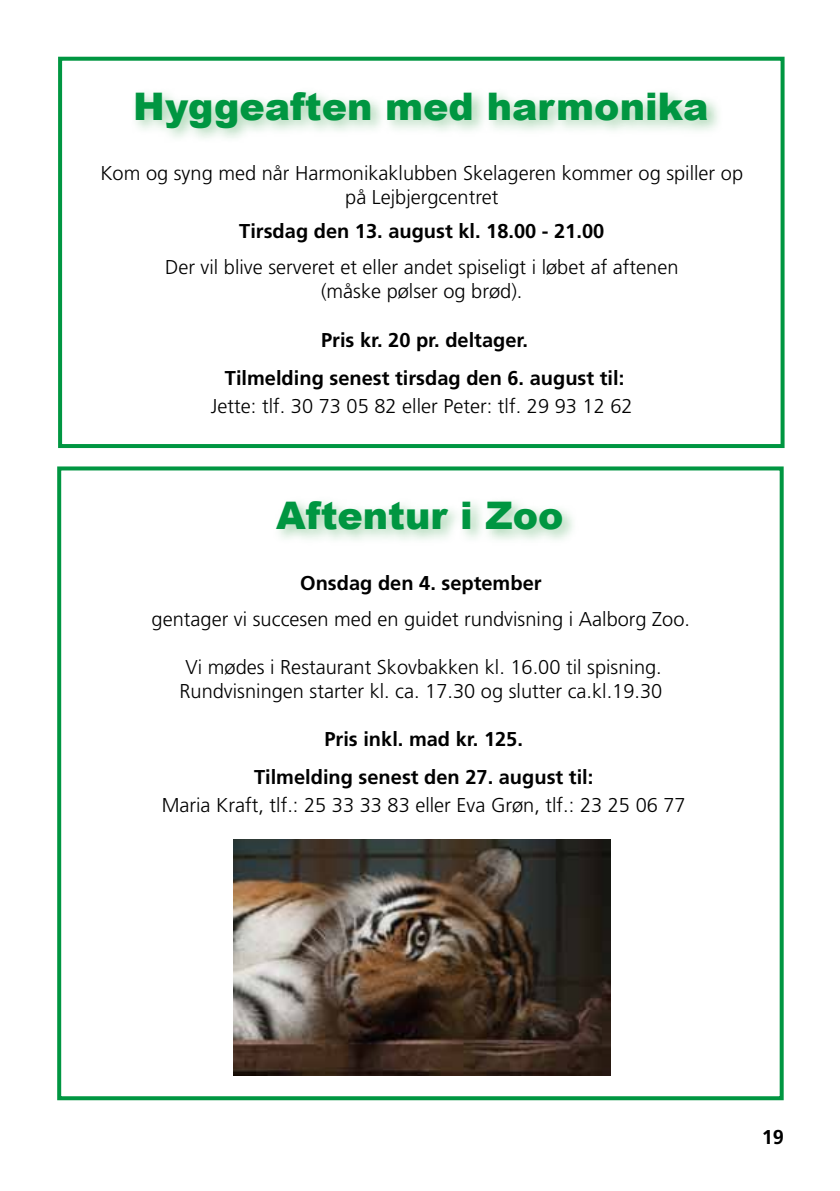
<style>
.page{position:relative;width:840px;height:1191px;background:#fff}
.page>*{position:absolute;margin:0;border:0;box-sizing:border-box;transform-origin:0 0}
.t1{font:900 38px "Arial";color:#009641}
.t2{font:300 20px/24px "Frutiger";color:#000;text-align:center}
.t3{font:700 20px/38px "Frutiger";color:#000;text-align:center}
</style>
<div class="page">
<div style="left:272px;top:496px;width:306px;height:50px;background:#8ec89a;opacity:.75"></div>
<div style="left:57px;top:466px;width:726px;height:634px;border:4px solid #009641"></div>
<img style="left:233px;top:839px;width:377px;height:236px">
<div style="left:131px;top:86px;width:591px;height:58px;background:#8ec89a;opacity:.75"></div>
<div style="left:58px;top:57px;width:726px;height:391px;border:4px solid #009641"></div>
<h1 class="t1" style="left:133px;top:85px;width:576px">Hyggeaften med harmonika</h1>
<p class="t2" style="left:100px;top:161px;width:643px">Kom og syng med når Harmonikaklubben Skelageren kommer og spiller op på Lejbjergcentret</p>
<p class="t3" style="left:239px;top:212px;width:366px">Tirsdag den 13. august kl. 18.00 - 21.00</p>
<p class="t2" style="left:165px;top:255px;width:514px">Der vil blive serveret et eller andet spiseligt i løbet af aftenen (måske pølser og brød).</p>
<p class="t3" style="left:225px;top:320px;width:400px">Pris kr. 20 pr. deltager.<br>Tilmelding senest tirsdag den 6. august til:</p>
<p class="t2" style="left:211px;top:393px;width:423px">Jette: tlf. 30 73 05 82 eller Peter: tlf. 29 93 12 62</p>
<h1 class="t1" style="left:276px;top:495px;width:289px">Aftentur i Zoo</h1>
<p class="t3" style="left:300px;top:564px;width:243px">Onsdag den 4. september</p>
<p class="t2" style="left:151px;top:607px;width:539px">gentager vi succesen med en guidet rundvisning i Aalborg Zoo.</p>
<p class="t2" style="left:179px;top:655px;width:484px">Vi mødes i Restaurant Skovbakken kl. 16.00 til spisning.<br>Rundvisningen starter kl. ca. 17.30 og slutter ca.kl.19.30</p>
<p class="t3" style="left:254px;top:720px;width:340px">Pris inkl. mad kr. 125.<br>Tilmelding senest den 27. august til:</p>
<p class="t2" style="left:162px;top:793px;width:525px">Maria Kraft, tlf.: 25 33 33 83 eller Eva Grøn, tlf.: 23 25 06 77</p>
<p class="t3" style="left:761px;top:1118px;width:24px">19</p>
</div>
